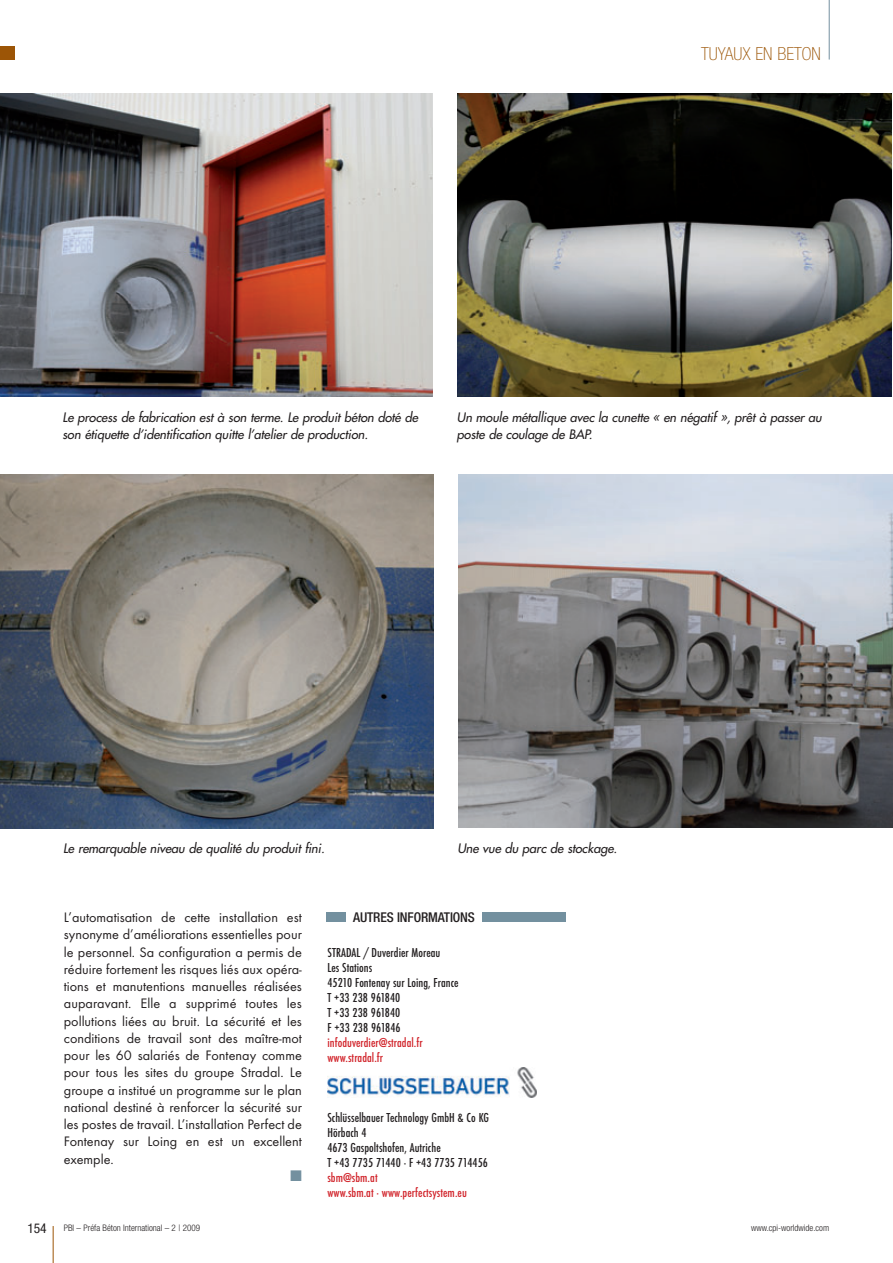
<style>
.page{position:relative;width:893px;height:1263px;background:#fff}
.page>*{position:absolute;margin:0;border:0;box-sizing:border-box;transform-origin:0 0}
.t1{font:100 condensed 18px "Helvetica Neue";color:#9c5506}
.t2{font:14.25px/17.2px "Futura T";color:#231f20;text-align:justify}
.t3{font:14.25px "European Pi Three";color:#73909f}
.t4{font:500 condensed 13.5px/15px "Futura T";letter-spacing:.005em;color:#231f20}
.t5{font:500 condensed 13.5px/15px "Futura T";letter-spacing:.005em;color:#d1232a}
.t6{font:500 condensed 13.5px "Helvetica Neue";letter-spacing:-.01em;color:#231f20}
.t7{font:condensed 13.5px "Helvetica Neue";color:#231f20}
.t8{font:italic 12.75px/17.2px "Futura";letter-spacing:-.005em;color:#231f20}
.t9{font:300 condensed 9px "Helvetica Neue";color:#231f20}
</style>
<div class="page">
<hr style="left:53px;top:1226px;width:1px;height:37px;background:#9c5506">
<hr style="left:829px;top:0;width:1px;height:60px;background:#73909f">
<div style="left:0;top:46px;width:15px;height:14px;background:#9c5506"></div>
<hr style="left:892px;top:0;width:1px;height:1263px;background:#dae2e7">
<div style="left:327px;top:912px;width:19px;height:10px;background:#73909f"></div>
<div style="left:482px;top:912px;width:84px;height:10px;background:#73909f"></div>
<img style="left:0;top:94px;width:432px;height:303px">
<img style="left:458px;top:94px;width:434px;height:303px">
<img style="left:0;top:475px;width:433px;height:354px">
<img style="left:458px;top:475px;width:434px;height:353px">
<img style="left:328px;top:1067px;width:208px;height:30px">
<p class="t1" style="left:701px;top:47px;width:121px">TUYAUX EN BETON</p>
<p class="t8" style="left:63px;top:409px;width:359px">Le process de fabrication est à son terme. Le produit béton doté de son étiquette d’identification quitte l’atelier de production.</p>
<p class="t8" style="left:457px;top:409px;width:369px">Un moule métallique avec la cunette « en négatif », prêt à passer au poste de coulage de BAP.</p>
<p class="t8" style="left:63px;top:841px;width:265px">Le remarquable niveau de qualité du produit fini.</p>
<p class="t8" style="left:457px;top:841px;width:163px">Une vue du parc de stockage.</p>
<p class="t2" style="left:64px;top:910px;width:240px">L’automatisation de cette installation est synonyme d’améliorations essentielles pour le personnel. Sa configuration a permis de réduire fortement les risques liés aux opéra&shy;tions et manutentions manuelles réalisées auparavant. Elle a supprimé toutes les pollutions liées au bruit. La sécurité et les conditions de travail sont des maître-mot pour les 60 salariés de Fontenay comme pour tous les sites du groupe Stradal. Le groupe a institué un programme sur le plan national destiné à renforcer la sécurité sur les postes de travail. L’installation Perfect de Fontenay sur Loing en est un excellent exemple.</p>
<p class="t3" style="left:290px;top:1168px;width:13px">-</p>
<p class="t6" style="left:353px;top:912px;width:123px">AUTRES INFORMATIONS</p>
<p class="t4" style="left:327px;top:946px;width:133px">STRADAL / Duverdier Moreau<br>Les Stations<br>45210 Fontenay sur Loing, France<br>T +33 238 961840<br>T +33 238 961840<br>F +33 238 961846</p>
<p class="t5" style="left:327px;top:1036px;width:97px">infoduverdier@stradal.fr www.stradal.fr</p>
<p class="t4" style="left:327px;top:1111px;width:163px">Schlüsselbauer Technology GmbH &amp; Co KG<br>Hörbach 4<br>4673 Gaspoltshofen, Autriche<br>T +43 7735 71440 · F +43 7735 714456</p>
<p class="t5" style="left:327px;top:1171px;width:141px">sbm@sbm.at<br>www.sbm.at · www.perfectsystem.eu</p>
<p class="t7" style="left:27px;top:1223px;width:21px">154</p>
<p class="t9" style="left:64px;top:1225px;width:138px">PBI – Préfa Béton International – 2 | 2009</p>
<p class="t9" style="left:751px;top:1225px;width:80px">www.cpi-worldwide.com</p>
</div>
